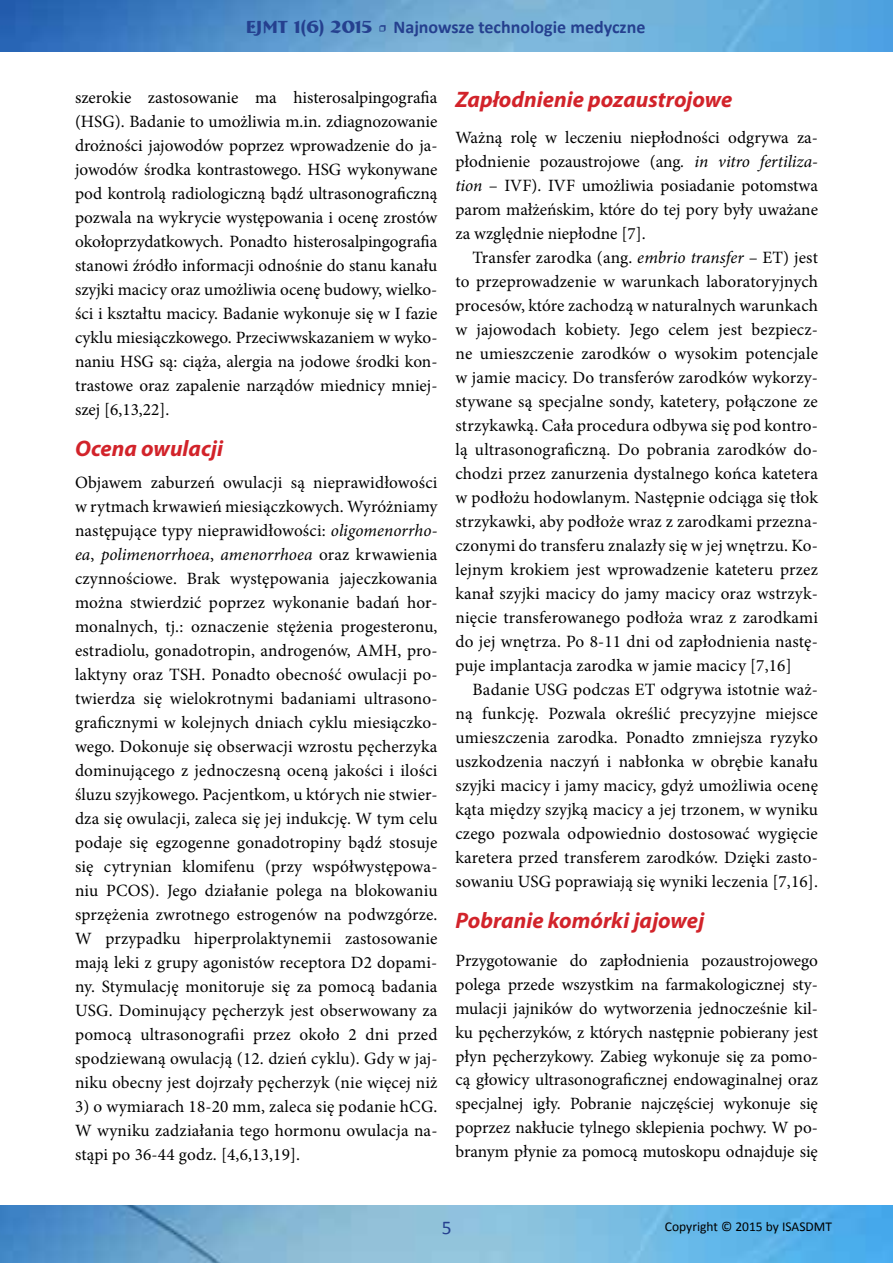
<style>
.page{position:relative;width:893px;height:1263px;background:#fff}
.page>*{position:absolute;margin:0;border:0;box-sizing:border-box;transform-origin:0 0}
.t1{font:italic 700 22.5px "Myriad Pro";color:#d2232a}
.t2{font:19.5px "Calibri";color:#25408f}
.t3{font:700 18px "Calibri";color:#25408f}
.t4{font:17.25px/24px "Minion Pro";letter-spacing:.005em;color:#000;text-align:justify}
.t5{font:13.5px "Calibri";color:#000}
.s1{font-family:"Bremen BT"}
.s2{font-family:"Minion Pro";font-weight:400}
.s3{font-style:italic}
</style>
<div class="page">
<img style="left:0;top:0;width:893px;height:52px">
<img style="left:0;top:1205px;width:893px;height:58px">
<p class="t3" style="left:246px;top:15px;width:401px"><span class="s1">EJMT 1(6) 2015</span> <span class="s2">•</span> Najnowsze technologie medyczne</p>
<p class="t4" style="left:75px;top:85px;width:364px">szerokie zastosowanie ma histerosalpingografia (HSG). Badanie to umożliwia m.in. zdiagnozowanie drożności jajowodów poprzez wprowadzenie do ja&shy;jowodów środka kontrastowego. HSG wykonywane pod kontrolą radiologiczną bądź ultrasonograficzną pozwala na wykrycie występowania i ocenę zrostów okołoprzydatkowych. Ponadto histerosalpingografia stanowi źródło informacji odnośnie do stanu kanału szyjki macicy oraz umożliwia ocenę budowy, wielko&shy;ści i kształtu macicy. Badanie wykonuje się w I fazie cyklu miesiączkowego. Przeciwwskazaniem w wyko&shy;naniu HSG są: ciąża, alergia na jodowe środki kon&shy;trastowe oraz zapalenie narządów miednicy mniej&shy;szej [6,13,22].</p>
<h1 class="t1" style="left:75px;top:433px;width:149px">Ocena owulacji</h1>
<p class="t4" style="left:75px;top:471px;width:364px">Objawem zaburzeń owulacji są nieprawidłowości w rytmach krwawień miesiączkowych. Wyróżniamy następujące typy nieprawidłowości: <span class="s3">oligomenorrho&shy;ea</span>, <span class="s3">polimenorrhoea</span>, <span class="s3">amenorrhoea</span> oraz krwawienia czynnościowe. Brak występowania jajeczkowania można stwierdzić poprzez wykonanie badań hor&shy;monalnych, tj.: oznaczenie stężenia progesteronu, estradiolu, gonadotropin, androgenów, AMH, pro&shy;laktyny oraz TSH. Ponadto obecność owulacji po&shy;twierdza się wielokrotnymi badaniami ultrasono&shy;graficznymi w kolejnych dniach cyklu miesiączko&shy;wego. Dokonuje się obserwacji wzrostu pęcherzyka dominującego z jednoczesną oceną jakości i ilości śluzu szyjkowego. Pacjentkom, u których nie stwier&shy;dza się owulacji, zaleca się jej indukcję. W tym celu podaje się egzogenne gonadotropiny bądź stosuje się cytrynian klomifenu (przy współwystępowa&shy;niu PCOS). Jego działanie polega na blokowaniu sprzężenia zwrotnego estrogenów na podwzgórze.<br>W przypadku hiperprolaktynemii zastosowanie mają leki z grupy agonistów receptora D2 dopami&shy;ny. Stymulację monitoruje się za pomocą badania USG. Dominujący pęcherzyk jest obserwowany za pomocą ultrasonografii przez około 2 dni przed spodziewaną owulacją (12. dzień cyklu). Gdy w jaj&shy;niku obecny jest dojrzały pęcherzyk (nie więcej niż</p>
<p class="t4" style="left:75px;top:1094px;width:364px">3) o wymiarach 18-20 mm, zaleca się podanie hCG.<br>W wyniku zadziałania tego hormonu owulacja na&shy;stąpi po 36-44 godz. [4,6,13,19].</p>
<h1 class="t1" style="left:455px;top:85px;width:278px">Zapłodnienie pozaustrojowe</h1>
<p class="t4" style="left:455px;top:125px;width:364px">Ważną rolę w leczeniu niepłodności odgrywa za&shy;płodnienie pozaustrojowe (ang<span class="s3">. in vitro fertiliza&shy;tion</span> – IVF). IVF umożliwia posiadanie potomstwa parom małżeńskim, które do tej pory były uważane za względnie niepłodne [7].</p>
<p class="t4" style="left:455px;top:245px;width:364px;text-indent:17px">Transfer zarodka (ang. <span class="s3">embrio transfer</span> – ET) jest to przeprowadzenie w warunkach laboratoryjnych procesów, które zachodzą w naturalnych warunkach w jajowodach kobiety. Jego celem jest bezpiecz&shy;ne umieszczenie zarodków o wysokim potencjale w jamie macicy. Do transferów zarodków wykorzy&shy;stywane są specjalne sondy, katetery, połączone ze strzykawką. Cała procedura odbywa się pod kontro&shy;lą ultrasonograficzną. Do pobrania zarodków do&shy;chodzi przez zanurzenia dystalnego końca katetera w podłożu hodowlanym. Następnie odciąga się tłok strzykawki, aby podłoże wraz z zarodkami przezna&shy;czonymi do transferu znalazły się w jej wnętrzu. Ko&shy;lejnym krokiem jest wprowadzenie kateteru przez kanał szyjki macicy do jamy macicy oraz wstrzyk&shy;nięcie transferowanego podłoża wraz z zarodkami do jej wnętrza. Po 8-11 dni od zapłodnienia nastę&shy;puje implantacja zarodka w jamie macicy [7,16]</p>
<p class="t4" style="left:455px;top:677px;width:364px;text-indent:17px">Badanie USG podczas ET odgrywa istotnie waż&shy;ną funkcję. Pozwala określić precyzyjne miejsce umieszczenia zarodka. Ponadto zmniejsza ryzyko uszkodzenia naczyń i nabłonka w obrębie kanału szyjki macicy i jamy macicy, gdyż umożliwia ocenę kąta między szyjką macicy a jej trzonem, w wyniku czego pozwala odpowiednio dostosować wygięcie karetera przed transferem zarodków. Dzięki zasto&shy;sowaniu USG poprawiają się wyniki leczenia [7,16].</p>
<h1 class="t1" style="left:455px;top:906px;width:250px">Pobranie komórki jajowej</h1>
<p class="t4" style="left:455px;top:948px;width:364px">Przygotowanie do zapłodnienia pozaustrojowego polega przede wszystkim na farmakologicznej sty&shy;mulacji jajników do wytworzenia jednocześnie kil&shy;ku pęcherzyków, z których następnie pobierany jest płyn pęcherzykowy. Zabieg wykonuje się za pomo&shy;cą głowicy ultrasonograficznej endowaginalnej oraz specjalnej igły. Pobranie najczęściej wykonuje się poprzez nakłucie tylnego sklepienia pochwy. W po&shy;branym płynie za pomocą mutoskopu odnajduje się</p>
<p class="t2" style="left:442px;top:1215px;width:11px">5</p>
<p class="t5" style="left:665px;top:1218px;width:169px">Copyright © 2015 by ISASDMT</p>
</div>
